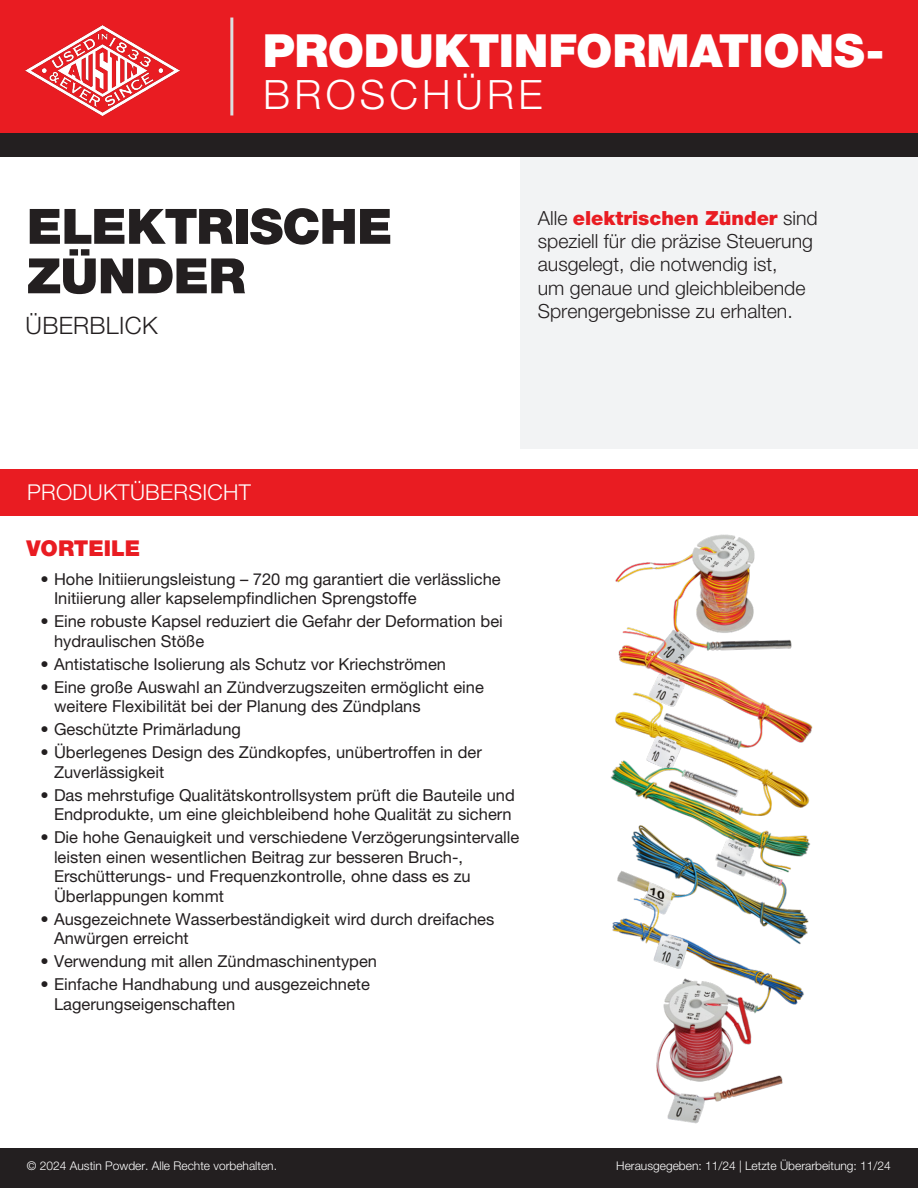
<style>
.page{position:relative;width:918px;height:1188px;background:#fff}
.page>*{position:absolute;margin:0;border:0;box-sizing:border-box;transform-origin:0 0}
.t1{font:900 48.75px/49.5px "Helvetica Neue CE";letter-spacing:-.015em;color:#231f20}
.t2{font:900 45.75px "Helvetica Neue CE";letter-spacing:-.005em;color:#fff}
.t3{font:300 40.5px "Helvetica Neue CE";letter-spacing:.105em;color:#fff}
.t4{font:300 24px "Helvetica Neue CE";letter-spacing:.015em;color:#231f20}
.t5{font:300 21.9px "Helvetica Neue CE";letter-spacing:.015em;color:#fff}
.t6{font:900 21.9px "Helvetica Neue CE";color:#e91c22}
.t7{font:300 19.5px/23.4px "Helvetica Neue CE";color:#231f20}
.t8{font:16.5px/19.5px "Helvetica Neue CE";color:#231f20}
.t9{font:300 12px "Helvetica Neue CE";color:#fff}
.s1{font-weight:900;color:#e91c22}
</style>
<div class="page">
<div style="left:521px;top:151px;width:397px;height:297px;background:#f2f3f4"></div>
<div style="left:0;top:469px;width:918px;height:46px;background:#e91c22"></div>
<div style="left:0;top:0;width:918px;height:134px;background:#e91c22"></div>
<img style="left:26px;top:25px;width:153px;height:90px">
<hr style="left:230px;top:18px;width:3px;height:97px;background:#dcdddf">
<div style="left:0;top:1148px;width:918px;height:40px;background:#231f20"></div>
<div style="left:0;top:134px;width:918px;height:23px;background:#231f20"></div>
<img style="left:610px;top:534px;width:203px;height:590px">
<p class="t2" style="left:263px;top:22px;width:623px">PRODUKTINFORMATIONS-</p>
<p class="t3" style="left:263px;top:70px;width:281px">BROSCHÜRE</p>
<p class="t1" style="left:27px;top:202px;width:367px">ELEKTRISCHE<br>ZÜNDER</p>
<p class="t4" style="left:26px;top:311px;width:134px">ÜBERBLICK</p>
<p class="t7" style="left:538px;top:208px;width:281px">Alle <span class="s1">elektrischen Zünder</span> sind speziell für die präzise Steuerung ausgelegt, die notwendig ist,<br>um genaue und gleichbleibende<br>Sprengergebnisse zu erhalten.</p>
<p class="t5" style="left:27px;top:479px;width:226px">PRODUKTÜBERSICHT</p>
<p class="t6" style="left:27px;top:535px;width:115px">VORTEILE</p>
<p class="t8" style="left:54px;top:570px;width:448px;text-indent:-14px">• Hohe Initiierungsleistung – 720 mg garantiert die verlässliche<br>Initiierung aller kapselempfindlichen Sprengstoffe</p>
<p class="t8" style="left:54px;top:613px;width:450px;text-indent:-14px">• Eine robuste Kapsel reduziert die Gefahr der Deformation bei hydraulischen Stöße</p>
<p class="t8" style="left:40px;top:655px;width:407px">• Antistatische Isolierung als Schutz vor Kriechströmen</p>
<p class="t8" style="left:54px;top:678px;width:431px;text-indent:-14px">• Eine große Auswahl an Zündverzugszeiten ermöglicht eine weitere Flexibilität bei der Planung des Zündplans</p>
<p class="t8" style="left:40px;top:721px;width:202px">• Geschützte Primärladung</p>
<p class="t8" style="left:54px;top:744px;width:429px;text-indent:-14px">• Überlegenes Design des Zündkopfes, unübertroffen in der<br>Zuverlässigkeit</p>
<p class="t8" style="left:40px;top:786px;width:476px;text-align:right">• Das mehrstufige Qualitätskontrollsystem prüft die Bauteile und<br>Endprodukte, um eine gleichbleibend hohe Qualität zu sichern</p>
<p class="t8" style="left:54px;top:829px;width:467px;text-indent:-14px">• Die hohe Genauigkeit und verschiedene Verzögerungsintervalle leisten einen wesentlichen Beitrag zur besseren Bruch-, Erschütterungs- und Frequenzkontrolle, ohne dass es zu Überlappungen kommt</p>
<p class="t8" style="left:54px;top:910px;width:442px;text-indent:-14px">• Ausgezeichnete Wasserbeständigkeit wird durch dreifaches<br>Anwürgen erreicht</p>
<p class="t8" style="left:40px;top:953px;width:338px">• Verwendung mit allen Zündmaschinentypen</p>
<p class="t8" style="left:54px;top:976px;width:318px;text-indent:-14px">• Einfache Handhabung und ausgezeichnete<br>Lagerungseigenschaften</p>
<p class="t9" style="left:27px;top:1158px;width:252px">© 2024 Austin Powder. Alle Rechte vorbehalten.</p>
<p class="t9" style="left:616px;top:1158px;width:276px">Herausgegeben: 11/24 | Letzte Überarbeitung: 11/24</p>
</div>
